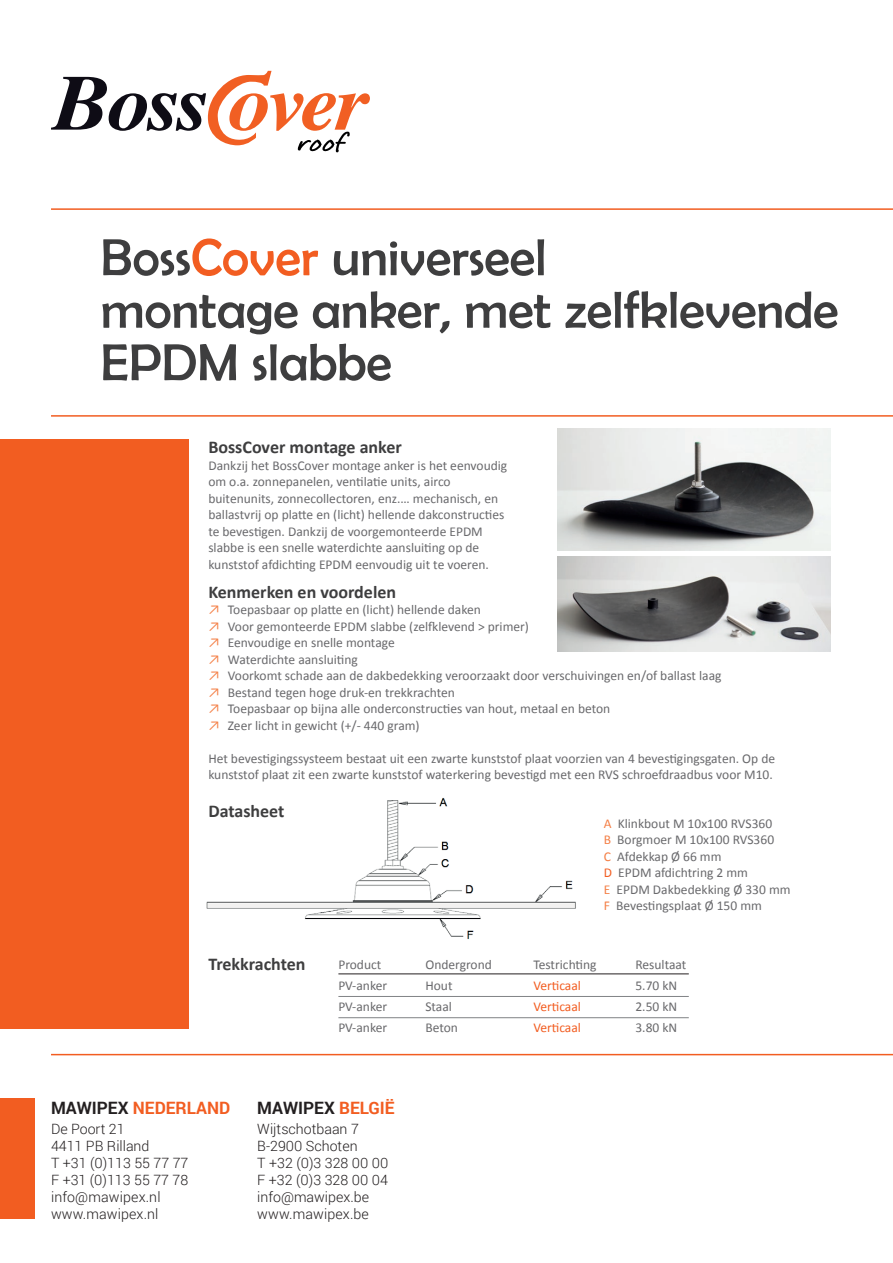
<style>
.page{position:relative;width:893px;height:1263px;background:#fff}
.page>*{position:absolute;margin:0;border:0;box-sizing:border-box;transform-origin:0 0}
.t1{font:52.5px/52.5px "Berlin Sans FB";color:#3e3e3f}
.t2{font:700 18px "Calibri";color:#3e3e3f}
.t3{font:700 17.1px "Roboto";color:#f25d21}
.t4{font:700 17.1px "Roboto";color:#231f20}
.t5{font:300 14.25px/17.1px "Roboto";color:#231f20}
.t6{font:13.5px/16.5px "Calibri";color:#69696c}
.t7{font:13.5px "Calibri";color:#f25d21}
.s1{color:#f25d21}
.s2{color:#f47e44}
.s3{color:#231f20}
</style>
<div class="page">
<img style="left:206px;top:798px;width:370px;height:141px">
<div style="left:0;top:439px;width:189px;height:590px;background:#f25d21"></div>
<svg style="left:51px;top:71px;width:319px;height:81px"></svg>
<hr style="left:338px;top:973px;width:351px;height:1px;background:#231f20">
<hr style="left:338px;top:996px;width:351px;height:1px;background:#808285">
<hr style="left:338px;top:1017px;width:351px;height:1px;background:#808285">
<hr style="left:51px;top:208px;width:842px;height:2px;background:#f25d21">
<hr style="left:51px;top:415px;width:842px;height:2px;background:#f25d21">
<div style="left:0;top:1098px;width:34px;height:121px;background:#f25d21"></div>
<hr style="left:51px;top:1054px;width:842px;height:1px;background:#f25d21">
<img style="left:557px;top:429px;width:273px;height:122px">
<img style="left:557px;top:556px;width:274px;height:96px">
<h1 class="t1" style="left:101px;top:231px;width:739px">Boss<span class="s1">Cover</span> universeel<br>montage anker, met zelfklevende<br>EPDM slabbe</h1>
<h2 class="t2" style="left:208px;top:436px;width:195px">BossCover montage anker</h2>
<p class="t6" style="left:208px;top:456px;width:300px">Dankzij het BossCover montage anker is het eenvoudig om o.a. zonnepanelen, ventilatie units, airco buitenunits, zonnecollectoren, enz.… mechanisch, en ballastvrij op platte en (licht) hellende dakconstructies te bevestigen. Dankzij de voorgemonteerde EPDM slabbe is een snelle waterdichte aansluiting op de kunststof afdichting EPDM eenvoudig uit te voeren.</p>
<h2 class="t2" style="left:208px;top:580px;width:189px">Kenmerken en voordelen</h2>
<p class="t6" style="left:208px;top:601px;width:515px"><span class="s2">↗</span> Toepasbaar op platte en (licht) hellende daken<br><span class="s2">↗</span> Voor gemonteerde EPDM slabbe (zelfklevend &gt; primer)<br><span class="s2">↗</span> Eenvoudige en snelle montage<br><span class="s2">↗</span> Waterdichte aansluiting<br><span class="s2">↗</span> Voorkomt schade aan de dakbedekking veroorzaakt door verschuivingen en/of ballast laag <span class="s2">↗</span> Bestand tegen hoge druk-en trekkrachten<br><span class="s2">↗</span> Toepasbaar op bijna alle onderconstructies van hout, metaal en beton<br><span class="s2">↗</span> Zeer licht in gewicht (+/- 440 gram)</p>
<p class="t6" style="left:208px;top:749px;width:568px">Het bevestigingssysteem bestaat uit een zwarte kunststof plaat voorzien van 4 bevestigingsgaten. Op de kunststof plaat zit een zwarte kunststof waterkering bevestigd met een RVS schroefdraadbus voor M10.</p>
<h2 class="t2" style="left:208px;top:799px;width:78px">Datasheet</h2>
<p class="t6" style="left:604px;top:814px;width:188px"><span class="s2">A</span> Klinkbout M 10x100 RVS360<br><span class="s2">B</span> Borgmoer M 10x100 RVS360<br><span class="s2">C</span> Afdekkap Ø 66 mm<br><span class="s1">D</span> EPDM afdichtring 2 mm<br><span class="s2">E</span> EPDM Dakbedekking Ø 330 mm<br><span class="s2">F</span> Bevestingsplaat Ø 150 mm</p>
<h2 class="t2" style="left:208px;top:952px;width:99px">Trekkrachten</h2>
<p class="t6" style="left:338px;top:955px;width:44px">Product</p>
<p class="t6" style="left:425px;top:955px;width:68px">Ondergrond</p>
<p class="t6" style="left:533px;top:955px;width:65px">Testrichting</p>
<p class="t6" style="left:635px;top:955px;width:52px">Resultaat</p>
<p class="t6" style="left:338px;top:976px;width:50px">PV-anker</p>
<p class="t6" style="left:425px;top:976px;width:29px">Hout</p>
<p class="t7" style="left:533px;top:977px;width:49px">Verticaal</p>
<p class="t6" style="left:635px;top:976px;width:43px">5.70 kN</p>
<p class="t6" style="left:338px;top:997px;width:50px">PV-anker</p>
<p class="t6" style="left:425px;top:997px;width:28px">Staal</p>
<p class="t7" style="left:533px;top:998px;width:49px">Verticaal</p>
<p class="t6" style="left:635px;top:997px;width:43px">2.50 kN</p>
<p class="t6" style="left:338px;top:1018px;width:50px">PV-anker</p>
<p class="t6" style="left:425px;top:1018px;width:34px">Beton</p>
<p class="t7" style="left:533px;top:1019px;width:49px">Verticaal</p>
<p class="t6" style="left:635px;top:1018px;width:43px">3.80 kN</p>
<p class="t3" style="left:51px;top:1096px;width:181px"><span class="s3">MAWIPEX</span> NEDERLAND</p>
<p class="t5" style="left:51px;top:1120px;width:139px">De Poort 21<br>4411 PB Rilland<br>T +31 (0)113 55 77 77<br>F +31 (0)113 55 77 78 info@mawipex.nl www.mawipex.nl</p>
<p class="t4" style="left:257px;top:1096px;width:139px">MAWIPEX <span class="s1">BELGIË</span></p>
<p class="t5" style="left:257px;top:1120px;width:133px">Wijtschotbaan 7<br>B-2900 Schoten<br>T +32 (0)3 328 00 00<br>F +32 (0)3 328 00 04 info@mawipex.be www.mawipex.be</p>
</div>
